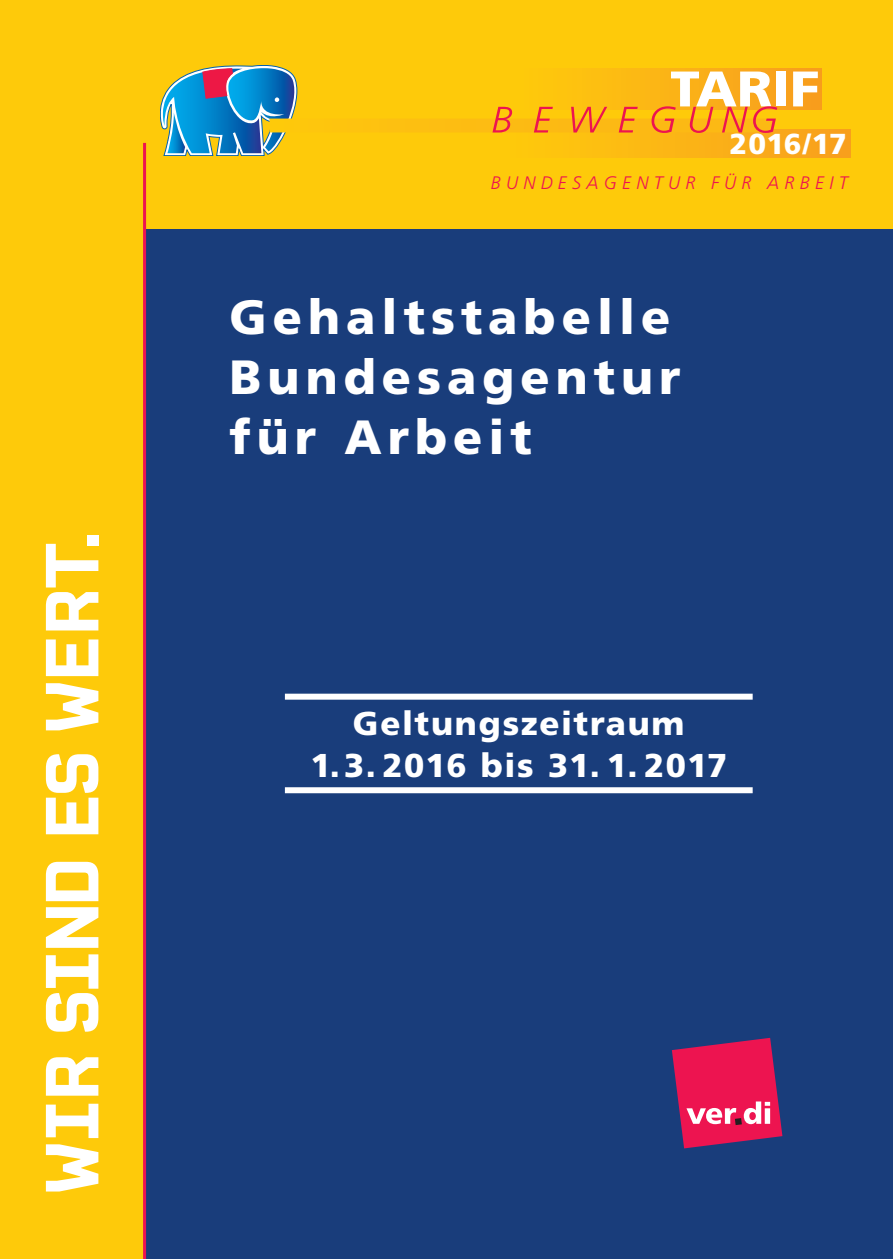
<style>
.page{position:relative;width:893px;height:1259px;background:#feca0a}
.page>*{position:absolute;margin:0;border:0;box-sizing:border-box;transform-origin:0 0}
.t1{font:900 48px/60px "Frutiger LT Pro";letter-spacing:.125em;color:#fff}
.t2{font:900 33px/42px "Frutiger LT Pro";letter-spacing:.045em;color:#fff;text-align:center}
.t3{font:900 28.8px "Frutiger LT Pro";color:#fff}
.t4{font:italic 300 18px "Frutiger LT Pro";letter-spacing:.29em;color:#ed1450}
</style>
<div class="page">
<div style="left:145px;top:230px;width:748px;height:1029px;background:#193d7b"></div>
<hr style="left:143px;top:143px;width:3px;height:1116px;background:#ed1450">
<svg style="left:46px;top:1144px;width:52px;height:47px"></svg>
<svg style="left:46px;top:1103px;width:52px;height:35px"></svg>
<svg style="left:46px;top:1057px;width:52px;height:38px"></svg>
<svg style="left:46px;top:954px;width:52px;height:77px"></svg>
<svg style="left:46px;top:907px;width:52px;height:41px"></svg>
<svg style="left:46px;top:862px;width:52px;height:39px"></svg>
<svg style="left:46px;top:754px;width:52px;height:80px"></svg>
<svg style="left:46px;top:683px;width:52px;height:47px"></svg>
<svg style="left:46px;top:639px;width:52px;height:37px"></svg>
<svg style="left:46px;top:544px;width:52px;height:86px"></svg>
<div style="left:87px;top:535px;width:12px;height:11px;background:#fff"></div>
<div style="left:285px;top:693px;width:468px;height:6px;background:#fff"></div>
<div style="left:285px;top:787px;width:468px;height:6px;background:#fff"></div>
<svg style="left:672px;top:1037px;width:110px;height:111px"></svg>
<div style="left:765px;top:1108px;width:5px;height:15px;background:#fff"></div>
<div style="left:735px;top:1118px;width:7px;height:7px;background:#231f20"></div>
<div style="left:499px;top:130px;width:351px;height:27px;background:#f9a31b"></div>
<svg style="left:777px;top:68px;width:44px;height:41px"></svg>
<div style="left:776px;top:72px;width:10px;height:34px;background:#fff"></div>
<svg style="left:793px;top:72px;width:25px;height:34px"></svg>
<svg style="left:160px;top:65px;width:617px;height:91px"></svg>
<p class="t3" style="left:730px;top:126px;width:119px">2016/17</p>
<p class="t4" style="left:491px;top:172px;width:358px">BUNDESAGENTUR FÜR ARBEIT</p>
<p class="t1" style="left:230px;top:287px;width:452px">Gehaltstabelle<br>Bundesagentur für Arbeit</p>
<p class="t2" style="left:310px;top:702px;width:418px">Geltungszeitraum<br>1.3. 2016 bis 31. 1. 2017</p>
</div>
